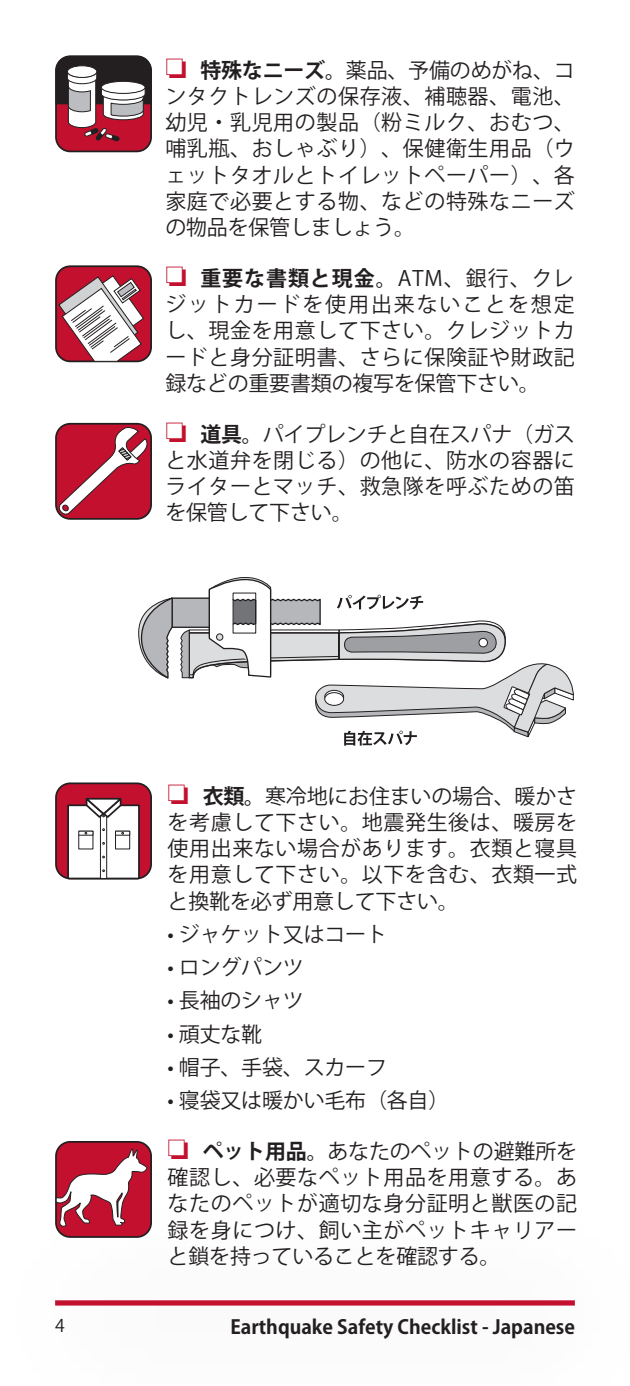
<style>
.page{position:relative;width:630px;height:1386px;background:#fff}
.page>*{position:absolute;margin:0;border:0;box-sizing:border-box;transform-origin:0 0}
.t1{font:21px/26.2px "Koz Go Std";letter-spacing:.03em;color:#231f20;text-align:justify}
.t2{font:21px "Koz Go Std";letter-spacing:-.01em;color:#231f20}
.t3{font:700 19.25px "Koz Go Std";color:#231f20}
.t4{font:17.5px "Koz Go Std";color:#231f20}
.s1{color:#c3102f}
.s2{font-weight:700}
</style>
<div class="page">
<div style="left:55px;top:1300px;width:520px;height:6px;background:#c3102f"></div>
<div style="left:56px;top:266px;width:95px;height:95px;background:#c3102f;border-radius:14px"></div>
<div style="left:55px;top:265px;width:97px;height:97px;border:2px solid #231f20;border-radius:14px"></div>
<svg style="left:58px;top:275px;width:87px;height:87px"></svg>
<div style="left:55px;top:423px;width:97px;height:97px;border:2px solid #231f20;border-radius:14px"></div>
<svg style="left:57px;top:426px;width:92px;height:91px;background:#c43851"></svg>
<div style="left:56px;top:783px;width:95px;height:95px;background:#c3102f;border-radius:14px"></div>
<div style="left:55px;top:782px;width:97px;height:97px;border:2px solid #231f20;border-radius:14px"></div>
<svg style="left:66px;top:797px;width:75px;height:82px;background:#d7c8ca"></svg>
<div style="left:56px;top:1142px;width:95px;height:95px;background:#c3102f;border-radius:14px"></div>
<div style="left:55px;top:1141px;width:97px;height:97px;border:2px solid #231f20;border-radius:14px"></div>
<svg style="left:55px;top:1148px;width:93px;height:82px"></svg>
<div style="left:56px;top:56px;width:95px;height:95px;background:#c3102f;border-radius:14px"></div>
<div style="left:55px;top:55px;width:97px;height:97px;border:2px solid #231f20;border-radius:14px"></div>
<svg style="left:55px;top:56px;width:97px;height:85px"></svg>
<div style="left:172px;top:598px;width:61px;height:29px;background:#b6b7bb"></div>
<div style="left:171px;top:597px;width:63px;height:31px;border:1px solid #231f20"></div>
<svg style="left:138px;top:597px;width:35px;height:82px"></svg>
<svg style="left:180px;top:577px;width:394px;height:169px"></svg>
<p class="t1" style="left:165px;top:58px;width:411px"><span class="s1">❏</span> <span class="s2">特殊なニーズ。</span>薬品、予備のめがね、コンタクトレンズの保存液、補聴器、電池、幼児・乳児用の製品（粉ミルク、おむつ、哺乳瓶、おしゃぶり）、保健衛生用品（ウェットタオルとトイレットペーパー）、各家庭で必要とする物、などの特殊なニーズの物品を保管しましょう。</p>
<p class="t1" style="left:165px;top:266px;width:411px"><span class="s1">❏</span> <span class="s2">重要な書類と現金。</span>ATM、銀行、クレジットカードを使用出来ないことを想定し、現金を用意して下さい。クレジットカードと身分証明書、さらに保険証や財政記録などの重要書類の複写を保管下さい。</p>
<p class="t1" style="left:165px;top:422px;width:411px"><span class="s1">❏</span> <span class="s2">道具。</span>パイプレンチと自在スパナ（ガスと水道弁を閉じる）の他に、防水の容器にライターとマッチ、救急隊を呼ぶための笛を保管して下さい。</p>
<p class="t1" style="left:168px;top:784px;width:411px"><span class="s1">❏</span> <span class="s2">衣類。</span>寒冷地にお住まいの場合、暖かさを考慮して下さい。地震発生後は、暖房を使用出来ない場合があります。衣類と寝具を用意して下さい。以下を含む、衣類一式と換靴を必ず用意して下さい。</p>
<p class="t2" style="left:168px;top:921px;width:221px">• ジャケット又はコート</p>
<p class="t1" style="left:168px;top:955px;width:138px">• ロングパンツ</p>
<p class="t1" style="left:168px;top:988px;width:138px">• 長袖のシャツ</p>
<p class="t1" style="left:168px;top:1022px;width:96px">• 頑丈な靴</p>
<p class="t1" style="left:168px;top:1055px;width:221px">• 帽子、手袋、スカーフ</p>
<p class="t2" style="left:168px;top:1087px;width:283px">• 寝袋又は暖かい毛布（各自）</p>
<p class="t1" style="left:168px;top:1139px;width:411px"><span class="s1">❏</span> <span class="s2">ペット用品。</span>あなたのペットの避難所を確認し、必要なペット用品を用意する。あなたのペットが適切な身分証明と獣医の記録を身につけ、飼い主がペットキャリアーと鎖を持っていることを確認する。</p>
<p class="t4" style="left:55px;top:1314px;width:11px">4</p>
<p class="t3" style="left:230px;top:1315px;width:346px">Earthquake Safety Checklist - Japanese</p>
</div>
